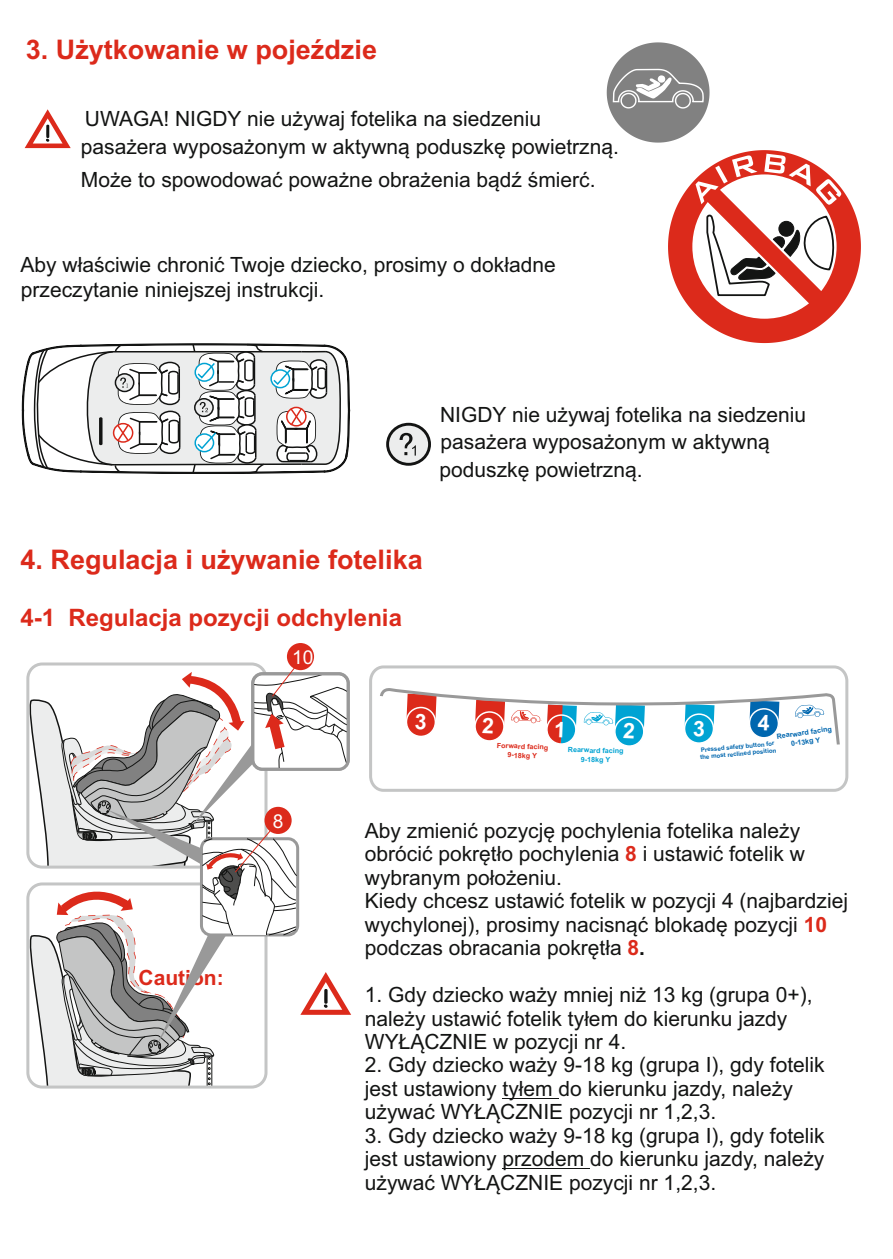
<style>
.page{position:relative;width:893px;height:1259px;background:#fff}
.page>*{position:absolute;margin:0;border:0;box-sizing:border-box;transform-origin:0 0}
.t1{font:700 27px "Arial";color:#dc2a1b}
.t2{font:700 24px "Arial";color:#dc2a1b}
.t3{font:21px/23.4px "Arial";color:#131413}
.t4{font:700 21px "Arial";color:#dc2a1b}
.t5{font:19.2px "Arial";color:#fff}
.t6{font:700 7.2px/9.3px "Arial";color:#00a3d3;text-align:center}
.t7{font:700 7.2px "Arial";color:#0067af}
.t8{font:700 7.2px "Arial";color:#dc2a1b}
.t9{font:700 6px/7.2px "Arial";color:#0067af}
.s1{font-weight:700;color:#dc2a1b}
.s2{font-weight:700}
</style>
<div class="page">
<svg style="left:21px;top:343px;width:330px;height:131px"></svg>
<div style="left:388px;top:424px;width:42px;height:40px;background:#eceded;border-radius:50%"></div>
<div style="left:386px;top:423px;width:45px;height:43px;border:3px solid #131413;border-radius:50%"></div>
<svg style="left:400px;top:433px;width:16px;height:22px"></svg>
<svg style="left:25px;top:109px;width:46px;height:39px"></svg>
<svg style="left:606px;top:42px;width:255px;height:301px"></svg>
<div style="left:369px;top:665px;width:479px;height:127px;border:3px solid #c4c5c5;border-radius:13px"></div>
<svg style="left:26px;top:667px;width:325px;height:421px"></svg>
<div style="left:287px;top:643px;width:27px;height:27px;background:#dc2a1b;border-radius:50%"></div>
<div style="left:264px;top:807px;width:28px;height:27px;background:#dc2a1b;border-radius:50%"></div>
<hr style="left:503px;top:1097px;width:56px;height:1px;background:#131413">
<hr style="left:503px;top:1168px;width:87px;height:1px;background:#131413">
<svg style="left:380px;top:688px;width:460px;height:58px"></svg>
<p class="t1" style="left:26px;top:39px;width:353px">3. Użytkowanie w pojeździe</p>
<p class="t3" style="left:85px;top:109px;width:458px">UWAGA! NIGDY nie używaj fotelika na siedzeniu</p>
<p class="t3" style="left:81px;top:132px;width:540px;line-height:33px">pasażera wyposażonym w aktywną poduszkę powietrzną.<br>Może to spowodować poważne obrażenia bądź śmierć.</p>
<p class="t3" style="left:20px;top:255px;width:537px">Aby właściwie chronić Twoje dziecko, prosimy o dokładne</p>
<p class="t3" style="left:21px;top:280px;width:305px">przeczytanie niniejszej instrukcji.</p>
<p class="t3" style="left:440px;top:403px;width:368px;line-height:27.3px">NIGDY nie używaj fotelika na siedzeniu pasażera wyposażonym w aktywną</p>
<p class="t3" style="left:439px;top:459px;width:205px">poduszkę powietrzną.</p>
<p class="t1" style="left:20px;top:549px;width:404px">4. Regulacja i używanie fotelika</p>
<p class="t2" style="left:20px;top:608px;width:383px">4-1 Regulacja pozycji odchylenia</p>
<p class="t5" style="left:292px;top:650px;width:23px">10</p>
<p class="t7" style="left:776px;top:733px;width:57px;rotate:-8deg">Rearward facing</p>
<p class="t7" style="left:791px;top:741px;width:31px;rotate:-8deg">0-13kg Y</p>
<p class="t8" style="left:508px;top:752px;width:31px;rotate:2deg">9-18kg Y</p>
<p class="t9" style="left:699px;top:747px;width:78px;rotate:-5deg">Pressed safety button for the most reclined position</p>
<p class="t8" style="left:497px;top:742px;width:53px;rotate:2deg">Forward facing</p>
<p class="t6" style="left:568px;top:746px;width:57px;rotate:1deg">Rearward facing<br>9-18kg Y</p>
<p class="t5" style="left:273px;top:813px;width:12px">8</p>
<p class="t4" style="left:139px;top:969px;width:87px">Caution:</p>
<p class="t3" style="left:365px;top:820px;width:485px">Aby zmienić pozycję pochylenia fotelika należy obrócić pokrętło pochylenia <span class="s1">8</span> i ustawić fotelik w wybranym położeniu.<br>Kiedy chcesz ustawić fotelik w pozycji 4 (najbardziej wychylonej), prosimy nacisnąć blokadę pozycji <span class="s1">10 </span>podczas obracania pokrętła <span class="s1">8</span><span class="s2">.</span></p>
<p class="t3" style="left:365px;top:985px;width:449px">1. Gdy dziecko waży mniej niż 13 kg (grupa 0+), należy ustawić fotelik tyłem do kierunku jazdy<br>WYŁĄCZNIE w pozycji nr 4.</p>
<p class="t3" style="left:365px;top:1055px;width:461px">2. Gdy dziecko waży 9-18 kg (grupa I), gdy fotelik jest ustawiony tyłem do kierunku jazdy, należy używać WYŁĄCZNIE pozycji nr 1,2,3.</p>
<p class="t3" style="left:365px;top:1125px;width:461px;text-align:justify">3. Gdy dziecko waży 9-18 kg (grupa I), gdy fotelik jest ustawiony przodem do kierunku jazdy, należy używać WYŁĄCZNIE pozycji nr 1,2,3.</p>
</div>
